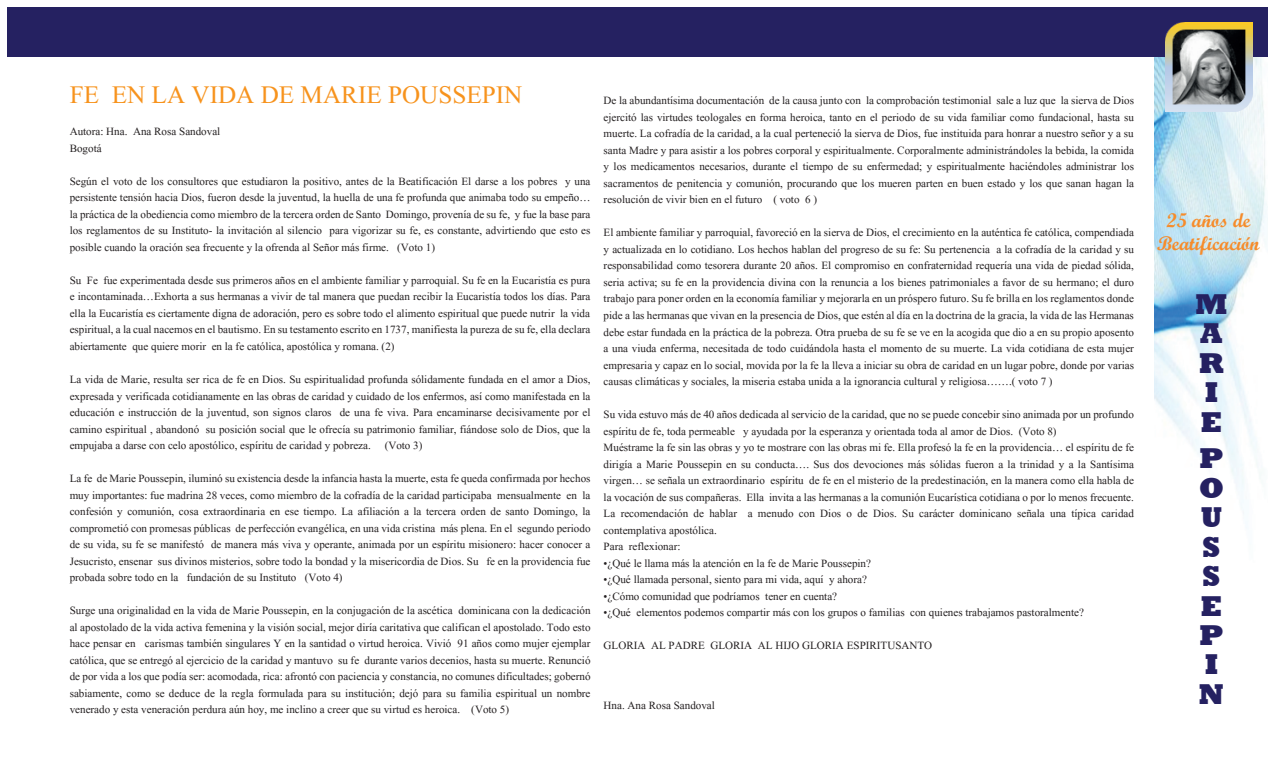
<style>
.page{position:relative;width:1275px;height:780px;background:#fff}
.page>*{position:absolute;margin:0;border:0;box-sizing:border-box;transform-origin:0 0}
.t1{font:31.25px "Aparajita";color:#f7931d}
.t2{font:800 29.38px/29.4px "Rockwell";color:#252161}
.t3{font:19.62px/23.6px "Script MT Bold";color:#f68c2b;text-align:center}
.t4{font:13.75px/16.5px "Aparajita";color:#231f20;text-align:justify}
</style>
<div class="page">
<img style="left:1154px;top:57px;width:112px;height:457px">
<div style="left:7px;top:7px;width:1260px;height:50px;background:#252161"></div>
<img style="left:1165px;top:22px;width:87px;height:89px">
<h1 class="t1" style="left:70px;top:75px;width:454px">FE EN LA VIDA DE MARIE POUSSEPIN</h1>
<p class="t4" style="left:70px;top:124px;width:152px">Autora: Hna. Ana Rosa Sandoval<br>Bogotá</p>
<p class="t4" style="left:70px;top:173px;width:522px">Según el voto de los consultores que estudiaron la positivo, antes de la Beatificación El darse a los pobres y una persistente tensión hacia Dios, fueron desde la juventud, la huella de una fe profunda que animaba todo su empeño… la práctica de la obediencia como miembro de la tercera orden de Santo Domingo, provenía de su fe, y fue la base para los reglamentos de su Instituto- la invitación al silencio para vigorizar su fe, es constante, advirtiendo que esto es posible cuando la oración sea frecuente y la ofrenda al Señor más firme. (Voto 1)</p>
<p class="t4" style="left:70px;top:272px;width:522px">Su Fe fue experimentada desde sus primeros años en el ambiente familiar y parroquial. Su fe en la Eucaristía es pura e incontaminada…Exhorta a sus hermanas a vivir de tal manera que puedan recibir la Eucaristía todos los días. Para ella la Eucaristía es ciertamente digna de adoración, pero es sobre todo el alimento espiritual que puede nutrir la vida espiritual, a la cual nacemos en el bautismo. En su testamento escrito en 1737, manifiesta la pureza de su fe, ella declara abiertamente que quiere morir en la fe católica, apostólica y romana. (2)</p>
<p class="t4" style="left:70px;top:371px;width:522px">La vida de Marie, resulta ser rica de fe en Dios. Su espiritualidad profunda sólidamente fundada en el amor a Dios, expresada y verificada cotidianamente en las obras de caridad y cuidado de los enfermos, así como manifestada en la educación e instrucción de la juventud, son signos claros de una fe viva. Para encaminarse decisivamente por el camino espiritual , abandonó su posición social que le ofrecía su patrimonio familiar, fiándose solo de Dios, que la empujaba a darse con celo apostólico, espíritu de caridad y pobreza. (Voto 3)</p>
<p class="t4" style="left:70px;top:470px;width:522px">La fe de Marie Poussepin, iluminó su existencia desde la infancia hasta la muerte, esta fe queda confirmada por hechos muy importantes: fue madrina 28 veces, como miembro de la cofradía de la caridad participaba mensualmente en la confesión y comunión, cosa extraordinaria en ese tiempo. La afiliación a la tercera orden de santo Domingo, la comprometió con promesas públicas de perfección evangélica, en una vida cristina más plena. En el segundo periodo de su vida, su fe se manifestó de manera más viva y operante, animada por un espíritu misionero: hacer conocer a Jesucristo, ensenar sus divinos misterios, sobre todo la bondad y la misericordia de Dios. Su fe en la providencia fue probada sobre todo en la fundación de su Instituto (Voto 4)</p>
<p class="t4" style="left:70px;top:602px;width:522px">Surge una originalidad en la vida de Marie Poussepin, en la conjugación de la ascética dominicana con la dedicación al apostolado de la vida activa femenina y la visión social, mejor diría caritativa que califican el apostolado. Todo esto hace pensar en carismas también singulares Y en la santidad o virtud heroica. Vivió 91 años como mujer ejemplar católica, que se entregó al ejercicio de la caridad y mantuvo su fe durante varios decenios, hasta su muerte. Renunció de por vida a los que podía ser: acomodada, rica: afrontó con paciencia y constancia, no comunes dificultades; gobernó sabiamente, como se deduce de la regla formulada para su institución; dejó para su familia espiritual un nombre venerado y esta veneración perdura aún hoy, me inclino a creer que su virtud es heroica. (Voto 5)</p>
<p class="t4" style="left:603px;top:93px;width:532px">De la abundantísima documentación de la causa junto con la comprobación testimonial sale a luz que la sierva de Dios ejercitó las virtudes teologales en forma heroica, tanto en el periodo de su vida familiar como fundacional, hasta su muerte. La cofradía de la caridad, a la cual perteneció la sierva de Dios, fue instituida para honrar a nuestro señor y a su santa Madre y para asistir a los pobres corporal y espiritualmente. Corporalmente administrándoles la bebida, la comida y los medicamentos necesarios, durante el tiempo de su enfermedad; y espiritualmente haciéndoles administrar los sacramentos de penitencia y comunión, procurando que los mueren parten en buen estado y los que sanan hagan la resolución de vivir bien en el futuro ( voto 6 )</p>
<p class="t4" style="left:603px;top:225px;width:532px">El ambiente familiar y parroquial, favoreció en la sierva de Dios, el crecimiento en la auténtica fe católica, compendiada y actualizada en lo cotidiano. Los hechos hablan del progreso de su fe: Su pertenencia a la cofradía de la caridad y su responsabilidad como tesorera durante 20 años. El compromiso en confraternidad requería una vida de piedad sólida, seria activa; su fe en la providencia divina con la renuncia a los bienes patrimoniales a favor de su hermano; el duro trabajo para poner orden en la economía familiar y mejorarla en un próspero futuro. Su fe brilla en los reglamentos donde pide a las hermanas que vivan en la presencia de Dios, que estén al día en la doctrina de la gracia, la vida de las Hermanas debe estar fundada en la práctica de la pobreza. Otra prueba de su fe se ve en la acogida que dio a en su propio aposento a una viuda enferma, necesitada de todo cuidándola hasta el momento de su muerte. La vida cotidiana de esta mujer empresaria y capaz en lo social, movida por la fe la lleva a iniciar su obra de caridad en un lugar pobre, donde por varias causas climáticas y sociales, la miseria estaba unida a la ignorancia cultural y religiosa…….( voto 7 )</p>
<p class="t4" style="left:603px;top:406px;width:531px;text-align:left">Su vida estuvo más de 40 años dedicada al servicio de la caridad, que no se puede concebir sino animada por un profundo espíritu de fe, toda permeable y ayudada por la esperanza y orientada toda al amor de Dios. (Voto 8)<br>Muéstrame la fe sin las obras y yo te mostrare con las obras mi fe. Ella profesó la fe en la providencia… el espíritu de fe dirigía a Marie Poussepin en su conducta…. Sus dos devociones más sólidas fueron a la trinidad y a la Santísima virgen… se señala un extraordinario espíritu de fe en el misterio de la predestinación, en la manera como ella habla de la vocación de sus compañeras. Ella invita a las hermanas a la comunión Eucarística cotidiana o por lo menos frecuente.<br>La recomendación de hablar a menudo con Dios o de Dios. Su carácter dominicano señala una típica caridad contemplativa apostólica.<br>Para reflexionar:</p>
<p class="t4" style="left:603px;top:555px;width:269px">•¿Qué le llama más la atención en la fe de Marie Poussepin?</p>
<p class="t4" style="left:603px;top:571px;width:265px">•¿Qué llamada personal, siento para mi vida, aquí y ahora?</p>
<p class="t4" style="left:603px;top:588px;width:235px">•¿Cómo comunidad que podríamos tener en cuenta?</p>
<p class="t4" style="left:603px;top:604px;width:481px">•¿Qué elementos podemos compartir más con los grupos o familias con quienes trabajamos pastoralmente?</p>
<p class="t4" style="left:603px;top:637px;width:330px">GLORIA AL PADRE GLORIA AL HIJO GLORIA ESPIRITUSANTO</p>
<p class="t4" style="left:603px;top:697px;width:113px">Hna. Ana Rosa Sandoval</p>
<h3 class="t3" style="left:1156px;top:208px;width:104px">25 años de<br>Beatificación</h3>
<h2 class="t2" style="left:1194px;top:289px;width:33px">M<br>A<br>R<br>I<br>E</h2>
<h2 class="t2" style="left:1198px;top:444px;width:26px">P<br>O<br>U<br>S<br>S<br>E<br>P<br>I<br>N</h2>
</div>
